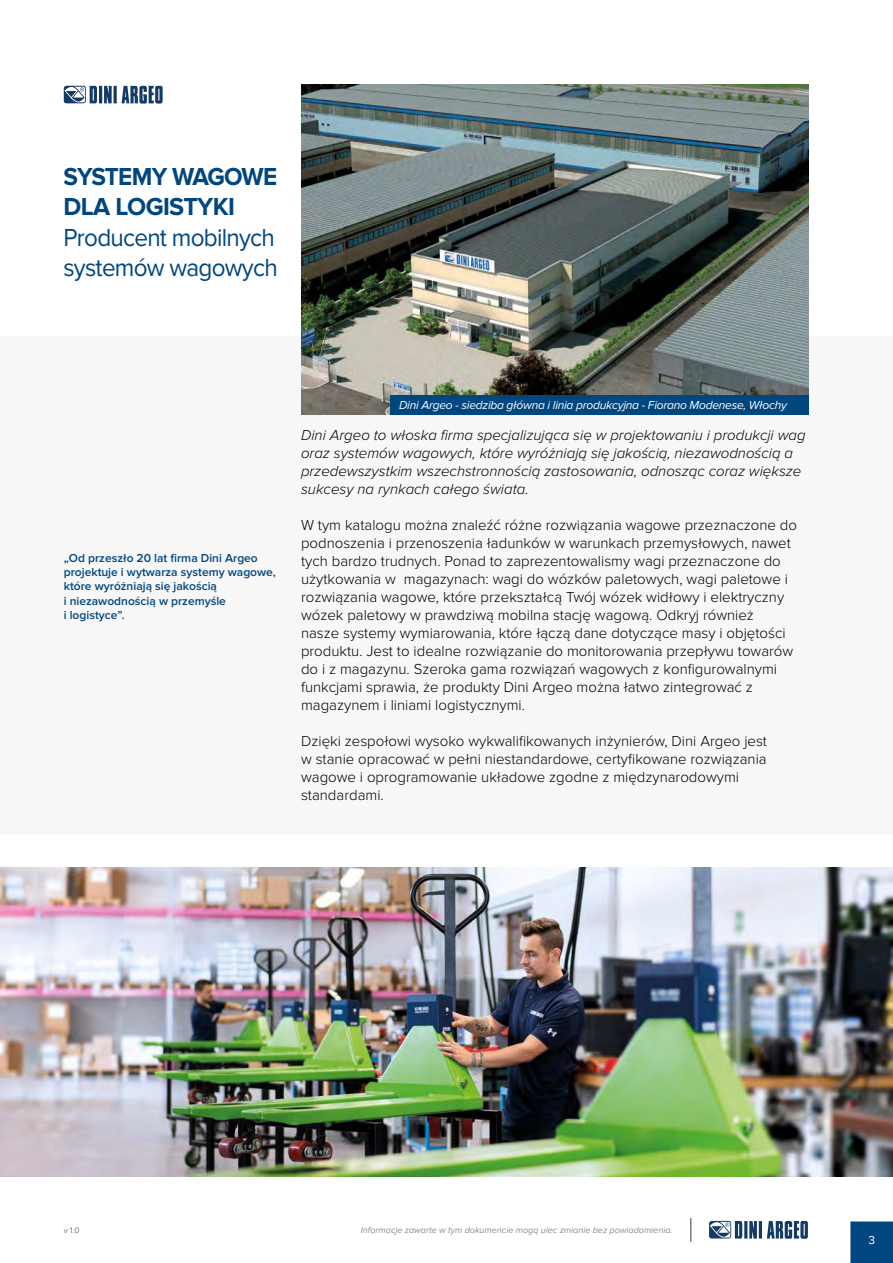
<style>
.page{position:relative;width:893px;height:1263px;background:#fff}
.page>*{position:absolute;margin:0;border:0;box-sizing:border-box;transform-origin:0 0}
.t1{font:25.5px/30.6px "Proxima Nova";letter-spacing:-.03em;color:#00467f;scale:.95 1}
.t2{font:700 25.5px/30.6px "Proxima Nova";letter-spacing:-.03em;color:#00467f;scale:.95 1}
.t3{font:300 15px/18px "Proxima Nova";color:#000}
.t4{font:italic 300 15px/18px "Proxima Nova";color:#000}
.t5{font:600 12px/14.4px "Proxima Nova";color:#00467f}
.t6{font:italic 12px "Proxima Nova";letter-spacing:-.02em;color:#fff}
.t7{font:12px "Proxima Nova";color:#fff}
.t8{font:italic 9px "Proxima Nova";color:#8b8c94}
.t9{font:8.25px "Proxima Nova";color:#706f6f}
</style>
<div class="page">
<div style="left:850px;top:1221px;width:43px;height:42px;background:#00467f"></div>
<svg style="left:690px;top:1218px;width:1px;height:24px"></svg>
<svg style="left:709px;top:1221px;width:48px;height:17px"></svg>
<hr style="left:759px;top:1221px;width:3px;height:17px;background:#143b66">
<svg style="left:767px;top:1220px;width:41px;height:19px"></svg>
<div style="left:1px;top:336px;width:892px;height:499px;background:#f8f7f8"></div>
<svg style="left:64px;top:86px;width:48px;height:17px"></svg>
<hr style="left:114px;top:86px;width:3px;height:17px;background:#143b66">
<svg style="left:122px;top:85px;width:41px;height:19px"></svg>
<img style="left:302px;top:85px;width:507px;height:330px">
<img style="left:0;top:868px;width:893px;height:309px">
<div style="left:390px;top:395px;width:418px;height:20px;background:#00467f"></div>
<h1 class="t2" style="left:63px;top:161px;width:226px">SYSTEMY WAGOWE<br>DLA LOGISTYKI</h1>
<h1 class="t1" style="left:63px;top:222px;width:227px">Producent mobilnych systemów wagowych</h1>
<p class="t5" style="left:64px;top:551px;width:214px">„Od przeszło 20 lat firma Dini Argeo projektuje i wytwarza systemy wagowe, które wyróżniają się jakością<br>i niezawodnością w przemyśle<br>i logistyce”.</p>
<p class="t6" style="left:399px;top:399px;width:390px">Dini Argeo - siedziba główna i linia produkcyjna - Fiorano Modenese, Włochy</p>
<p class="t4" style="left:301px;top:427px;width:506px">Dini Argeo to włoska firma specjalizująca się w projektowaniu i produkcji wag oraz systemów wagowych, które wyróżniają się jakością, niezawodnością a przedewszystkim wszechstronnością zastosowania, odnosząc coraz większe sukcesy na rynkach całego świata.</p>
<p class="t3" style="left:301px;top:516px;width:497px">W tym katalogu można znaleźć różne rozwiązania wagowe przeznaczone do podnoszenia i przenoszenia ładunków w warunkach przemysłowych, nawet tych bardzo trudnych. Ponad to zaprezentowalismy wagi przeznaczone do użytkowania w magazynach: wagi do wózków paletowych, wagi paletowe i rozwiązania wagowe, które przekształcą Twój wózek widłowy i elektryczny wózek paletowy w prawdziwą mobilna stację wagową. Odkryj również<br>nasze systemy wymiarowania, które łączą dane dotyczące masy i objętości produktu. Jest to idealne rozwiązanie do monitorowania przepływu towarów do i z magazynu. Szeroka gama rozwiązań wagowych z konfigurowalnymi funkcjami sprawia, że produkty Dini Argeo można łatwo zintegrować z magazynem i liniami logistycznymi.</p>
<p class="t3" style="left:301px;top:732px;width:467px">Dzięki zespołowi wysoko wykwalifikowanych inżynierów, Dini Argeo jest w stanie opracować w pełni niestandardowe, certyfikowane rozwiązania wagowe i oprogramowanie układowe zgodne z międzynarodowymi standardami.</p>
<p class="t9" style="left:64px;top:1225px;width:17px">v 1.0</p>
<p class="t8" style="left:361px;top:1225px;width:313px">Informacje zawarte w tym dokumencie mogą ulec zmianie bez powiadomienia.</p>
<p class="t7" style="left:868px;top:1233px;width:8px">3</p>
</div>
